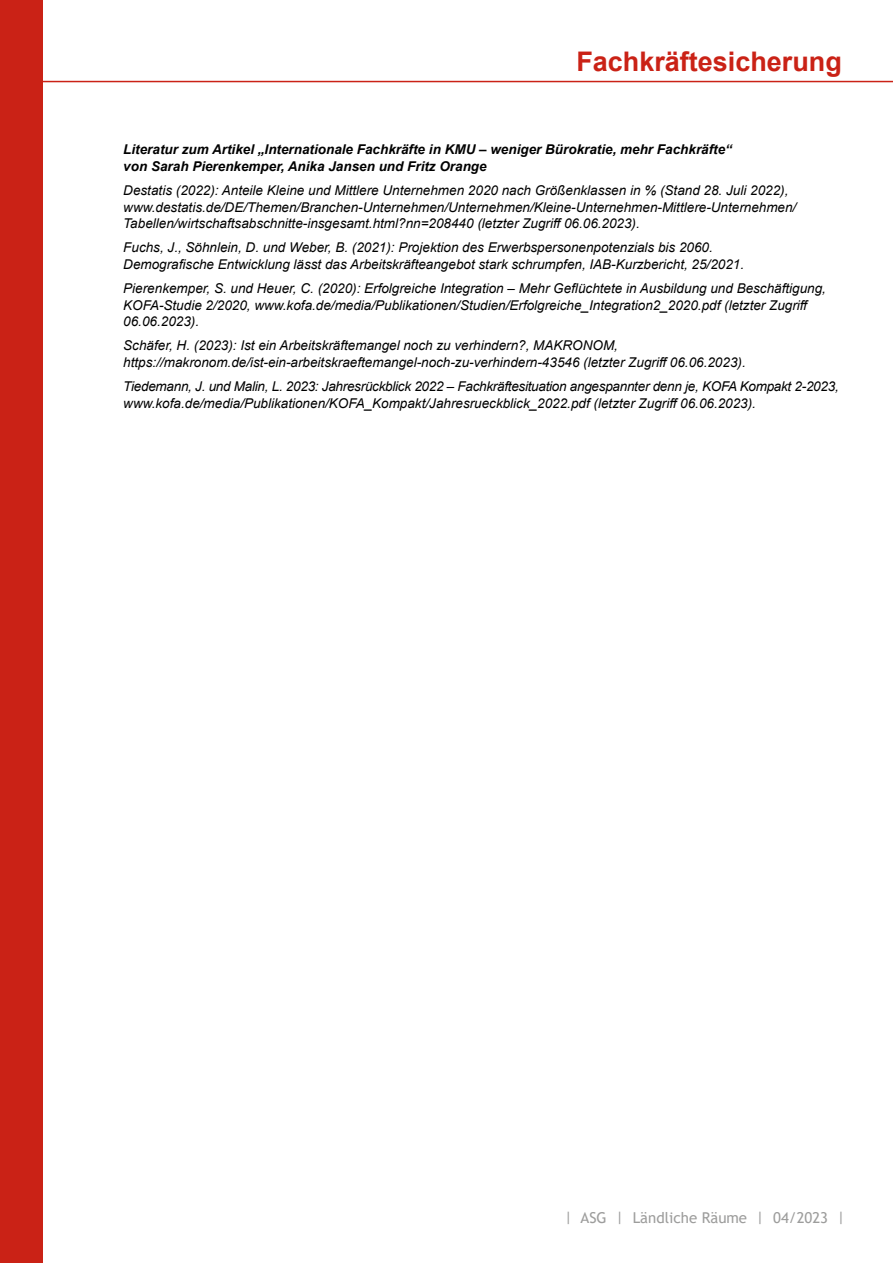
<style>
.page{position:relative;width:893px;height:1263px;background:#fff}
.page>*{position:absolute;margin:0;border:0;box-sizing:border-box;transform-origin:0 0}
.t1{font:700 27px "Arial";color:#ca2216}
.t2{font:15px "Trebuchet MS";color:#9d9d9c}
.t3{font:italic 13.5px/16.2px "Arial";color:#000}
.t4{font:italic 13.5px/16.2px "Arial";letter-spacing:-.02em;color:#000}
.t5{font:italic 700 13.5px/16.2px "Arial";color:#000}
</style>
<div class="page">
<div style="left:0;top:0;width:43px;height:1263px;background:#ca2216"></div>
<hr style="left:0;top:81px;width:893px;height:1px;background:#ca2216">
<h1 class="t1" style="left:576px;top:42px;width:267px">Fachkräftesicherung</h1>
<p class="t5" style="left:123px;top:142px;width:610px">Literatur zum Artikel „Internationale Fachkräfte in KMU – weniger Bürokratie, mehr Fachkräfte“ von Sarah Pierenkemper, Anika Jansen und Fritz Orange</p>
<p class="t3" style="left:123px;top:183px;width:674px">Destatis (2022): Anteile Kleine und Mittlere Unternehmen 2020 nach Größenklassen in % (Stand 28. Juli 2022), www.destatis.de/DE/Themen/Branchen-Unternehmen/Unternehmen/Kleine-Unternehmen-Mittlere-Unternehmen/<br>Tabellen/wirtschaftsabschnitte-insgesamt.html?nn=208440 (letzter Zugriff 06.06.2023).</p>
<p class="t3" style="left:123px;top:240px;width:622px">Fuchs, J., Söhnlein, D. und Weber, B. (2021): Projektion des Erwerbspersonenpotenzials bis 2060.<br>Demografische Entwicklung lässt das Arbeitskräfteangebot stark schrumpfen, IAB-Kurzbericht, 25/2021.</p>
<p class="t3" style="left:123px;top:281px;width:704px">Pierenkemper, S. und Heuer, C. (2020): Erfolgreiche Integration – Mehr Geflüchtete in Ausbildung und Beschäftigung,<br>KOFA-Studie 2/2020, www.kofa.de/media/Publikationen/Studien/Erfolgreiche_Integration2_2020.pdf (letzter Zugriff<br>06.06.2023).</p>
<p class="t3" style="left:123px;top:338px;width:624px">Schäfer, H. (2023): Ist ein Arbeitskräftemangel noch zu verhindern?, MAKRONOM, https://makronom.de/ist-ein-arbeitskraeftemangel-noch-zu-verhindern-43546 (letzter Zugriff 06.06.2023).</p>
<p class="t4" style="left:123px;top:379px;width:717px">Tiedemann, J. und Malin, L. 2023: Jahresrückblick 2022 – Fachkräftesituation angespannter denn je, KOFA Kompakt 2-2023, www.kofa.de/media/Publikationen/KOFA_Kompakt/Jahresrueckblick_2022.pdf (letzter Zugriff 06.06.2023).</p>
<p class="t2" style="left:564px;top:1208px;width:282px">| ASG | Ländliche Räume | 04/2023 |</p>
</div>
